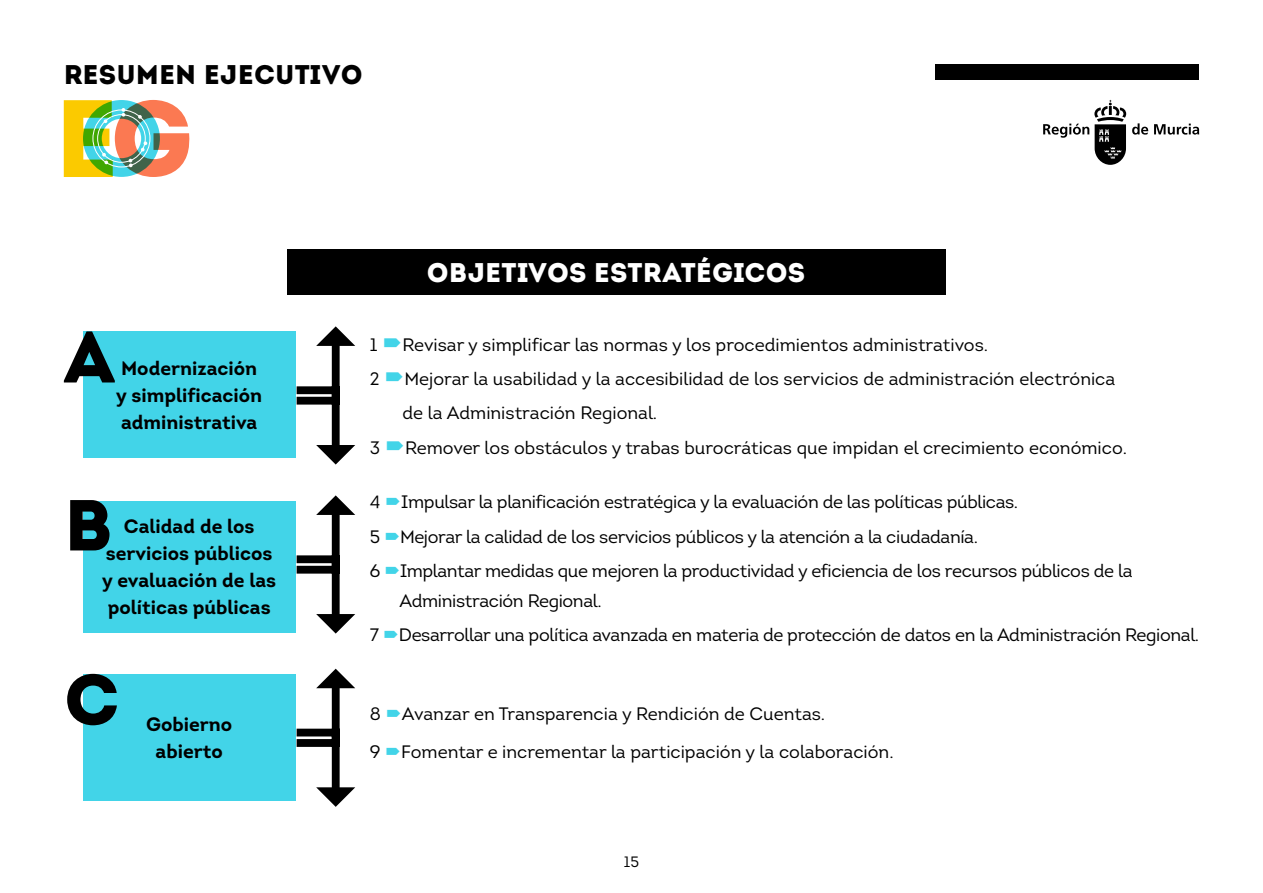
<style>
.page{position:relative;width:1263px;height:893px;background:#fff}
.page>*{position:absolute;margin:0;border:0;box-sizing:border-box;transform-origin:0 0}
.t1{font:72px "Intro";color:#000}
.t2{font:27px "Intro";color:#fff}
.t3{font:27px "Intro";color:#000}
.t4{font:700 19.5px/27px "Intro";color:#000;text-align:center}
.t5{font:18px/34.2px "Intro";letter-spacing:-.015em;color:#000}
.t6{font:15px "Intro";color:#000}
</style>
<div class="page">
<div style="left:935px;top:64px;width:264px;height:16px;background:#000"></div>
<svg style="left:1132px;top:123px;width:16px;height:12px"></svg>
<svg style="left:1154px;top:124px;width:45px;height:11px"></svg>
<svg style="left:1043px;top:100px;width:83px;height:65px"></svg>
<div style="left:287px;top:249px;width:658px;height:45px;background:#000"></div>
<svg style="left:64px;top:100px;width:126px;height:77px;background:#c1b470"></svg>
<div style="left:83px;top:332px;width:213px;height:126px;background:#42d4e8"></div>
<svg style="left:297px;top:326px;width:58px;height:139px"></svg>
<div style="left:83px;top:501px;width:213px;height:131px;background:#42d4e8"></div>
<svg style="left:297px;top:495px;width:58px;height:139px"></svg>
<div style="left:83px;top:674px;width:213px;height:126px;background:#42d4e8"></div>
<svg style="left:297px;top:669px;width:58px;height:138px"></svg>
<h2 class="t3" style="left:64px;top:58px;width:300px">RESUMEN EJECUTIVO</h2>
<h2 class="t2" style="left:427px;top:256px;width:380px">OBJETIVOS ESTRATÉGICOS</h2>
<h1 class="t1" style="left:64px;top:314px;width:53px">A</h1>
<p class="t5" style="left:370px;top:328px;width:9px">1</p>
<p class="t5" style="left:402px;top:328px;width:587px">Revisar y simplificar las normas y los procedimientos administrativos.</p>
<p class="t4" style="left:116px;top:355px;width:147px;text-align:left">Modernización y simplificación administrativa</p>
<p class="t5" style="left:370px;top:362px;width:11px">2</p>
<p class="t5" style="left:403px;top:362px;width:714px">Mejorar la usabilidad y la accesibilidad de los servicios de administración electrónica de la Administración Regional.</p>
<p class="t5" style="left:370px;top:430px;width:12px">3</p>
<p class="t5" style="left:405px;top:430px;width:723px">Remover los obstáculos y trabas burocráticas que impidan el crecimiento económico.</p>
<h1 class="t1" style="left:64px;top:482px;width:51px">B</h1>
<p class="t5" style="left:370px;top:485px;width:764px">4 Impulsar la planificación estratégica y la evaluación de las políticas públicas.<br>5 Mejorar la calidad de los servicios públicos y la atención a la ciudadanía.<br>6 Implantar medidas que mejoren la productividad y eficiencia de los recursos públicos de la</p>
<p class="t5" style="left:370px;top:583px;width:831px;text-indent:30px">Administración Regional.<br>7 Desarrollar una política avanzada en materia de protección de datos en la Administración Regional.</p>
<p class="t4" style="left:102px;top:513px;width:176px">Calidad de los servicios públicos y evaluación de las políticas públicas</p>
<h1 class="t1" style="left:64px;top:656px;width:58px">C</h1>
<p class="t4" style="left:146px;top:711px;width:88px">Gobierno abierto</p>
<p class="t5" style="left:370px;top:694px;width:525px;line-height:38.5px">8 Avanzar en Transparencia y Rendición de Cuentas.<br>9 Fomentar e incrementar la participación y la colaboración.</p>
<p class="t6" style="left:624px;top:853px;width:17px">15</p>
</div>
